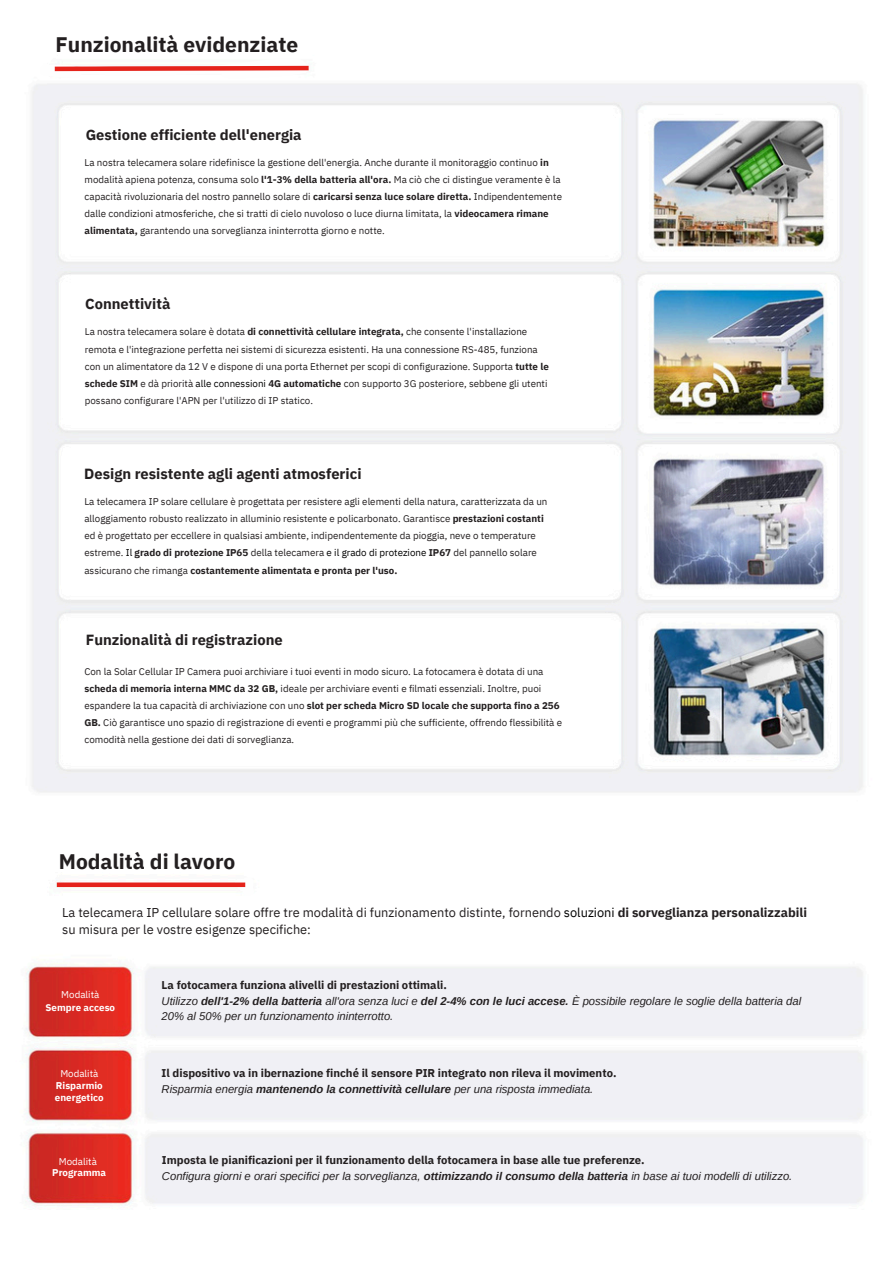
<style>
.page{position:relative;width:894px;height:1264px;background:#fff}
.page>*{position:absolute;margin:0;border:0;box-sizing:border-box;transform-origin:0 0}
.t1{font:700 21px "IBM Plex Sans";color:#231f20}
.t2{font:700 14.7px "IBM Plex Sans";color:#231f20}
.t3{font:12.75px/17px "IBM Plex Sans";color:#231f20}
.t4{font:700 11.25px/15.9px "IBM Plex Sans";color:#231f20}
.t5{font:italic 11.25px/15.5px "Arimo";color:#231f20}
.t6{font:9.75px/17.1px "IBM Plex Sans";color:#231f20}
.t7{font:700 9.75px/12.1px "IBM Plex Sans";color:#fff;text-align:center}
.t8{font:9.75px "IBM Plex Sans";color:#fff}
.s1{font-weight:700}
.s2{color:#000}
.s3{font-weight:400}
.s4{font-family:"IBM Plex Sans";font-weight:700;font-style:normal}
.s5{font-family:"Arimo";font-weight:400;font-style:italic}
.s6{font-family:"Arimo";font-style:italic}
</style>
<div class="page">
<img style="left:26px;top:83px;width:838px;height:1123px">
<svg style="left:54px;top:62px;width:255px;height:10px"></svg>
<svg style="left:235px;top:877px;width:19px;height:18px"></svg>
<div style="left:57px;top:882px;width:188px;height:5px;background:#e5231b"></div>
<p class="t1" style="left:55px;top:31px;width:244px">Funzionalità evidenziate</p>
<h5 class="t2" style="left:86px;top:125px;width:217px">Gestione efficiente dell'energia</h5>
<h1 class="t6" style="left:84px;top:154px;width:479px">La nostra telecamera solare ridefinisce la gestione dell'energia. Anche durante il monitoraggio continuo <span class="s1">in </span>modalità apiena potenza, consuma solo <span class="s1">l'1-3% della batteria all'ora.</span> Ma ciò che ci distingue veramente è la capacità rivoluzionaria del nostro pannello solare di <span class="s1">caricarsi senza luce solare diretta.</span> Indipendentemente dalle condizioni atmosferiche, che si tratti di cielo nuvoloso o luce diurna limitata, la <span class="s1">videocamera rimane alimentata,</span> garantendo una sorveglianza ininterrotta giorno e notte.</h1>
<h4 class="t2" style="left:85px;top:294px;width:87px">Connettività</h4>
<p class="t6" style="left:85px;top:323px;width:465px">La nostra telecamera solare è dotata <span class="s1">di connettività cellulare integrata,</span> che consente l'installazione remota e l'integrazione perfetta nei sistemi di sicurezza esistenti. Ha una connessione RS-485, funziona con un alimentatore da 12 V e dispone di una porta Ethernet per scopi di configurazione. Supporta <span class="s1">tutte le schede SIM</span> e dà priorità <span class="s2">alle connessioni</span> <span class="s1">4G automatiche</span> con supporto 3G posteriore, sebbene gli utenti possano configurare l'APN per l'utilizzo di IP statico.</p>
<h4 class="t2" style="left:84px;top:464px;width:279px">Design resistente agli agenti atmosferici</h4>
<h2 class="t6" style="left:84px;top:493px;width:464px">La telecamera IP solare cellulare è progettata per resistere agli elementi della natura, caratterizzata da un alloggiamento robusto realizzato in alluminio resistente e policarbonato. Garantisce <span class="s1">prestazioni costanti </span>ed è progettato per eccellere in qualsiasi ambiente, indipendentemente da pioggia, neve o temperature estreme. <span class="s2">Il</span> <span class="s1">grado di protezione IP65</span> della telecamera <span class="s2">e il grado di protezione</span> <span class="s1">IP67</span> del pannello solare assicurano che rimanga <span class="s1">costantemente alimentata e pronta per l'uso.</span></h2>
<p class="t2" style="left:86px;top:629px;width:198px">Funzionalità di registrazione</p>
<h3 class="t6" style="left:84px;top:662px;width:479px">Con la Solar Cellular IP Camera puoi archiviare i tuoi eventi in modo sicuro. La fotocamera è dotata di una <span class="s1">scheda di memoria interna MMC da 32 GB,</span> ideale per archiviare eventi e filmati essenziali. Inoltre, puoi espandere la tua capacità di archiviazione con uno <span class="s1">slot per scheda Micro SD locale che supporta fino a 256<br>GB.</span> Ciò garantisce uno spazio di registrazione di eventi e programmi più che sufficiente, offrendo flessibilità e comodità nella gestione dei dati di sorveglianza.</h3>
<h4 class="t1" style="left:59px;top:847px;width:178px">Modalità di lavoro</h4>
<p class="t3" style="left:62px;top:903px;width:746px">La telecamera IP cellulare solare offre tre modalità di funzionamento distinte, fornendo <span class="s2">soluzioni</span> <span class="s1">di sorveglianza personalizzabili </span>su misura per le vostre esigenze specifiche:</p>
<p class="t7" style="left:45px;top:988px;width:71px"><span class="s3">Modalità<br></span>Sempre acceso</p>
<h2 class="t7" style="left:55px;top:1066px;width:50px"><span class="s3">Modalità<br></span>Risparmio energetico</h2>
<h1 class="t8" style="left:59px;top:1154px;width:40px">Modalità</h1>
<h2 class="t7" style="left:52px;top:1166px;width:55px">Programma</h2>
<p class="t5" style="left:161px;top:977px;width:641px"><span class="s4">La fotocamera funziona alivelli di prestazioni ottimali.<br></span>Utilizzo <span class="s1">dell'1-2% della batteria</span> all'ora senza luci e <span class="s1">del 2-4% con le luci accese.</span> È possibile regolare le soglie della batteria dal<br>20% al 50% per un funzionamento ininterrotto.</p>
<h2 class="t4" style="left:162px;top:1065px;width:456px">Il dispositivo va in ibernazione finché il sensore PIR integrato non rileva il movimento.<br><span class="s5">Risparmia energia</span> <span class="s6">mantenendo la connettività cellulare</span> <span class="s5">per una risposta immediata.</span></h2>
<p class="t4" style="left:162px;top:1151px;width:631px">Imposta le pianificazioni per il funzionamento della fotocamera in base alle tue preferenze.<br><span class="s5">Configura giorni e orari specifici per la sorveglianza,</span> <span class="s6">ottimizzando il consumo della batteria</span> <span class="s5">in base ai tuoi modelli di utilizzo.</span></p>
</div>
